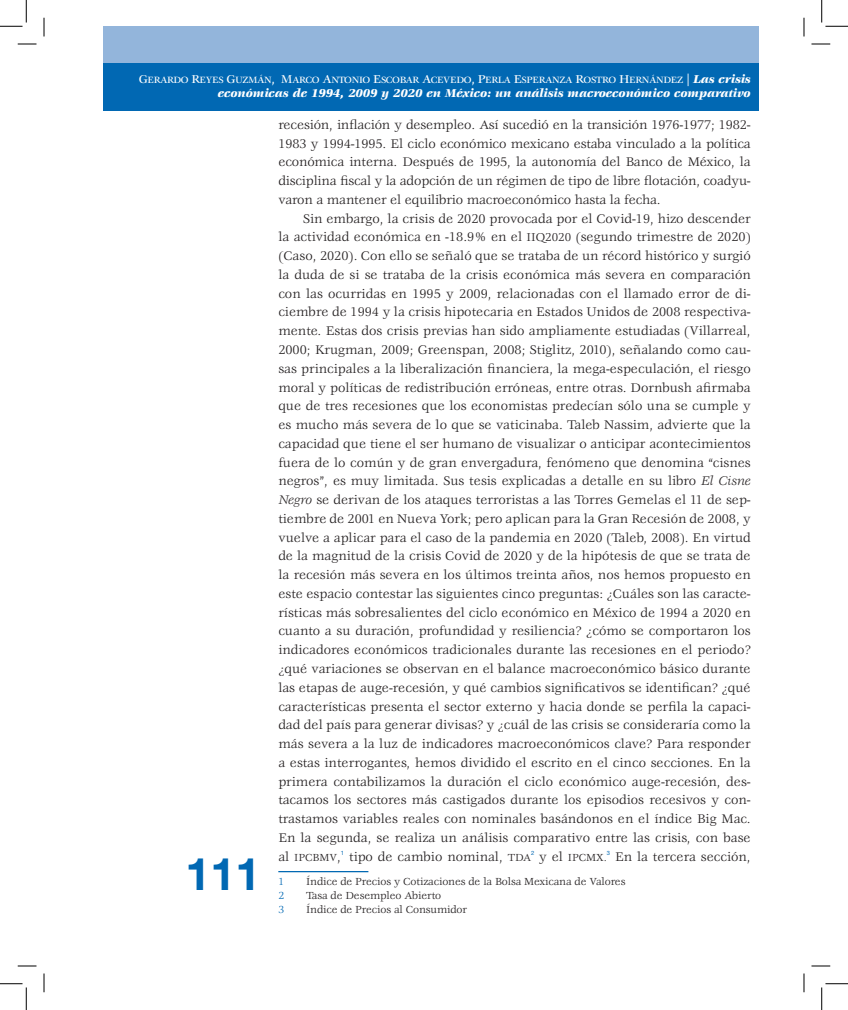
<style>
.page{position:relative;width:848px;height:1010px;background:#fff}
.page>*{position:absolute;margin:0;border:0;box-sizing:border-box;transform-origin:0 0}
.t1{font:700 45px "Helvetica Neue LT Std";color:#0168b3}
.TXT_02{font:13.75px/18.8px "Veljovic Std";color:#231f20;text-align:justify}
.INTRO{font:13.75px/18.8px "Veljovic Std";letter-spacing:-.01em;color:#231f20;text-align:justify}
.t2{font:italic 900 12.5px "Veljovic Std";letter-spacing:-.01em;color:#fff}
.PIE_PAG{font:11.25px "Veljovic Std";letter-spacing:-.01em;color:#231f20}
.TXT_02-2{font:11.25px "Veljovic Std";color:#231f20}
.PIE_PAG-2{font:11.25px "Veljovic Std";color:#0168b3}
.t3{font:10px "Veljovic Medium SC800";letter-spacing:-.03em;color:#fff}
.TXT_02-3{font:5.88px "Helvetica Neue LT Std";color:#0168b3}
.s1{font-size:12.5px}
.s2{font-family:"Veljovic";font-weight:500;font-size:12.5px}
.s3{font-family:"Veljovic Std";font-weight:900;font-style:italic;font-size:12.5px}
.s4{font-family:"Veljovic";font-style:italic}
.s5{font-size:13.75px}
.s6{font-size:11.25px}
</style>
<div class="page">
<hr style="left:278px;top:870px;width:90px;height:2px;background:#0168b3">
<div style="left:103px;top:26px;width:655px;height:46px;background:#93b5db"></div>
<div style="left:103px;top:63px;width:655px;height:48px;background:#0168b3"></div>
<svg style="left:18px;top:43px;width:18px;height:2px"></svg>
<svg style="left:811px;top:43px;width:18px;height:2px"></svg>
<svg style="left:18px;top:965px;width:18px;height:1px"></svg>
<svg style="left:811px;top:965px;width:18px;height:1px"></svg>
<svg style="left:43px;top:18px;width:2px;height:18px"></svg>
<svg style="left:43px;top:973px;width:2px;height:18px"></svg>
<svg style="left:803px;top:18px;width:1px;height:18px"></svg>
<svg style="left:803px;top:973px;width:1px;height:18px"></svg>
<svg style="left:0;top:0;width:27px;height:27px"></svg>
<svg style="left:0;top:983px;width:27px;height:26px"></svg>
<svg style="left:821px;top:0;width:26px;height:27px"></svg>
<svg style="left:821px;top:983px;width:26px;height:26px"></svg>
<p class="t3" style="left:139px;top:75px;width:613px"><span class="s1">G</span>ERARDO <span class="s1">R</span>EYES <span class="s1">G</span>UZMÁN<span class="s1">, M</span>ARCO <span class="s1">A</span>NTONIO <span class="s1">E</span>SCOBAR <span class="s1">A</span>CEVEDO<span class="s1">, P</span>ERLA <span class="s1">E</span>SPERANZA <span class="s1">R</span>OSTRO <span class="s1">H</span>ERNÁNDEZ <span class="s2">|</span> <span class="s3">Las crisis</span></p>
<p class="t2" style="left:218px;top:86px;width:534px">económicas de 1994, 2009 y 2020 en México: un análisis macroeconómico comparativo</p>
<h1 class="t1" style="left:185px;top:845px;width:77px">111</h1>
<p class="INTRO" style="left:278px;top:116px;width:474px">recesión, inflación y desempleo. Así sucedió en la transición 1976-1977; 1982- 1983 y 1994-1995. El ciclo económico mexicano estaba vinculado a la política económica interna. Después de 1995, la autonomía del Banco de México, la disciplina fiscal y la adopción de un régimen de tipo de libre flotación, coadyu&shy;varon a mantener el equilibrio macroeconómico hasta la fecha.</p>
<p class="TXT_02" style="left:278px;top:209px;width:474px;text-indent:25px">Sin embargo, la crisis de 2020 provocada por el Covid-19, hizo descender la actividad económica en -18.9% en el <span class="s1">IIQ2020</span> (segundo trimestre de 2020) (Caso, 2020). Con ello se señaló que se trataba de un récord histórico y surgió la duda de si se trataba de la crisis económica más severa en comparación con las ocurridas en 1995 y 2009, relacionadas con el llamado error de di&shy;ciembre de 1994 y la crisis hipotecaria en Estados Unidos de 2008 respectiva&shy;mente. Estas dos crisis previas han sido ampliamente estudiadas (Villarreal, 2000; Krugman, 2009; Greenspan, 2008; Stiglitz, 2010), señalando como cau&shy;sas principales a la liberalización financiera, la mega-especulación, el riesgo moral y políticas de redistribución erróneas, entre otras. Dornbush afirmaba que de tres recesiones que los economistas predecían sólo una se cumple y es mucho más severa de lo que se vaticinaba. Taleb Nassim, advierte que la capacidad que tiene el ser humano de visualizar o anticipar acontecimientos fuera de lo común y de gran envergadura, fenómeno que denomina “cisnes negros”, es muy limitada. Sus tesis explicadas a detalle en su libro <span class="s4">El Cisne Negro</span> se derivan de los ataques terroristas a las Torres Gemelas el 11 de sep&shy;tiembre de 2001 en Nueva York; pero aplican para la Gran Recesión de 2008, y vuelve a aplicar para el caso de la pandemia en 2020 (Taleb, 2008). En virtud de la magnitud de la crisis Covid de 2020 y de la hipótesis de que se trata de la recesión más severa en los últimos treinta años, nos hemos propuesto en este espacio contestar las siguientes cinco preguntas: ¿Cuáles son las caracte&shy;rísticas más sobresalientes del ciclo económico en México de 1994 a 2020 en cuanto a su duración, profundidad y resiliencia? ¿cómo se comportaron los indicadores económicos tradicionales durante las recesiones en el periodo? ¿qué variaciones se observan en el balance macroeconómico básico durante las etapas de auge-recesión, y qué cambios significativos se identifican? ¿qué características presenta el sector externo y hacia donde se perfila la capaci&shy;dad del país para generar divisas? y ¿cuál de las crisis se consideraría como la más severa a la luz de indicadores macroeconómicos clave? Para responder a estas interrogantes, hemos dividido el escrito en el cinco secciones. En la primera contabilizamos la duración el ciclo económico auge-recesión, des&shy;tacamos los sectores más castigados durante los episodios recesivos y con&shy;trastamos variables reales con nominales basándonos en el índice Big Mac.<br>En la segunda, se realiza un análisis comparativo entre las crisis, con base</p>
<p class="TXT_02-2" style="left:278px;top:850px;width:64px"><span class="s5">al</span> IPCBMV<span class="s5">,</span></p>
<p class="TXT_02-3" style="left:341px;top:849px;width:5px">1</p>
<p class="TXT_02" style="left:349px;top:847px;width:183px">tipo de cambio nominal, <span class="s6">TDA</span></p>
<p class="TXT_02-3" style="left:531px;top:849px;width:5px">2</p>
<p class="TXT_02-2" style="left:539px;top:850px;width:69px"><span class="s5">y el</span> IPCMX.</p>
<p class="TXT_02-3" style="left:606px;top:849px;width:5px">3</p>
<p class="TXT_02" style="left:614px;top:847px;width:137px">En la tercera sección,</p>
<p class="PIE_PAG-2" style="left:278px;top:875px;width:7px">1</p>
<p class="PIE_PAG" style="left:306px;top:875px;width:321px">Índice de Precios y Cotizaciones de la Bolsa Mexicana de Valores</p>
<p class="PIE_PAG-2" style="left:278px;top:889px;width:7px">2</p>
<p class="PIE_PAG" style="left:306px;top:889px;width:136px">Tasa de Desempleo Abierto</p>
<p class="PIE_PAG-2" style="left:278px;top:903px;width:7px">3</p>
<p class="PIE_PAG" style="left:306px;top:903px;width:162px">Índice de Precios al Consumidor</p>
</div>
